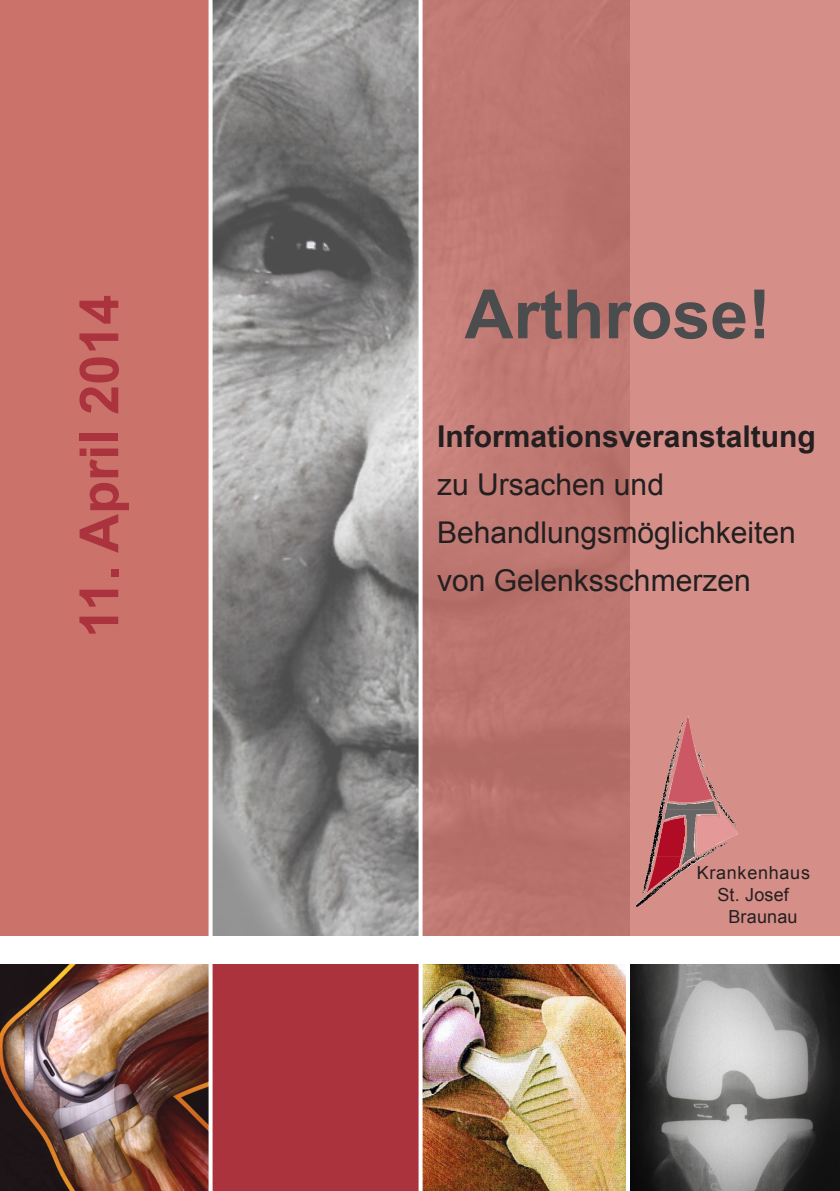
<style>
.page{position:relative;width:840px;height:1191px;background:#fff}
.page>*{position:absolute;margin:0;border:0;box-sizing:border-box;transform-origin:0 0}
.t1{font:700 68px "Arial";color:#4b4c4d}
.t2{font:700 54px "Arial";color:#aa333d}
.t3{font:30px "Arial";color:#231f20}
.t4{font:700 30px "Arial";color:#231f20}
.t5{font:18px "Arial";letter-spacing:.01em;color:#231f20}
.t6{font:18px "Arial";letter-spacing:.04em;color:#231f20}
</style>
<div class="page">
<img style="left:0;top:964px;width:208px;height:227px">
<div style="left:210px;top:964px;width:210px;height:227px;background:#aa333d"></div>
<img style="left:422px;top:964px;width:203px;height:227px">
<svg style="left:630px;top:964px;width:209px;height:227px"></svg>
<div style="left:0;top:0;width:209px;height:935px;background:#cb736b"></div>
<img style="left:212px;top:0;width:206px;height:935px">
<svg style="left:422px;top:0;width:417px;height:935px"></svg>
<svg style="left:208px;top:0;width:4px;height:1191px"></svg>
<svg style="left:418px;top:0;width:2px;height:1191px"></svg>
<img style="left:670px;top:716px;width:31px;height:46px">
<img style="left:659px;top:762px;width:53px;height:47px">
<img style="left:649px;top:809px;width:88px;height:47px">
<img style="left:637px;top:856px;width:67px;height:48px">
<svg style="left:635px;top:904px;width:6px;height:2px"></svg>
<svg style="left:625px;top:975px;width:1px;height:216px"></svg>
<p class="t2" style="left:64px;top:638px;width:345px;rotate:-90deg">11. April 2014</p>
<p class="t1" style="left:464px;top:269px;width:307px">Arthrose!</p>
<p class="t4" style="left:437px;top:416px;width:380px">Informationsveranstaltung</p>
<p class="t3" style="left:437px;top:464px;width:228px">zu Ursachen und</p>
<p class="t3" style="left:437px;top:512px;width:360px">Behandlungsmöglichkeiten</p>
<p class="t3" style="left:437px;top:560px;width:315px">von Gelenksschmerzen</p>
<p class="t6" style="left:696px;top:861px;width:115px">Krankenhaus</p>
<p class="t5" style="left:717px;top:883px;width:73px">St. Josef</p>
<p class="t5" style="left:728px;top:904px;width:71px">Braunau</p>
</div>
